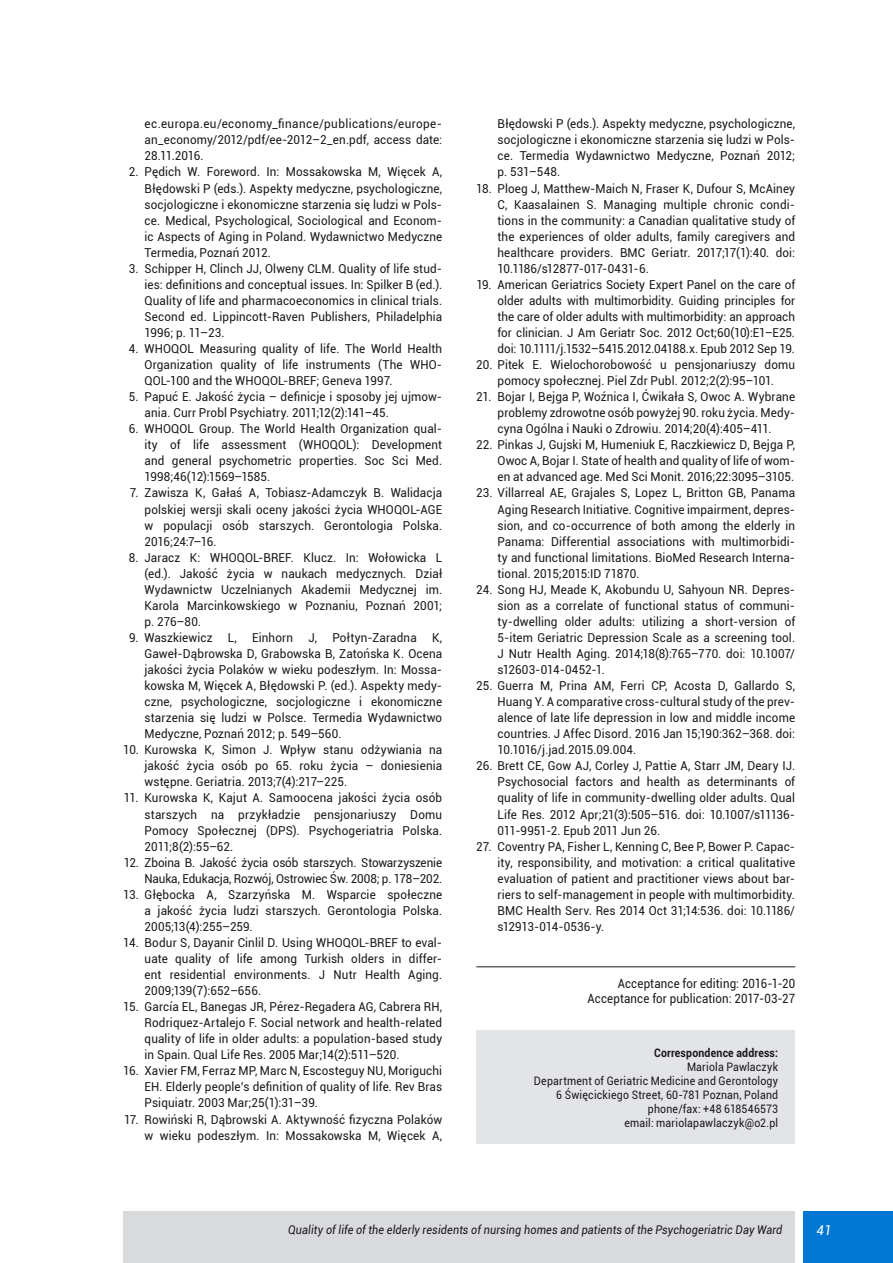
<style>
.page{position:relative;width:893px;height:1263px;background:#fff}
.page>*{position:absolute;margin:0;border:0;box-sizing:border-box;transform-origin:0 0}
.t1{font:italic 13.5px "Roboto";color:#fff}
.Acceptance{font:12.75px/14.9px "Roboto";letter-spacing:.015em;color:#1a171c;text-align:right;scale:.9 1}
.Pismiennictwo{font:12.3px/16px "Roboto";letter-spacing:.01em;color:#1a171c;text-align:justify;scale:.95 1}
.Pismiennictwo-2{font:12.3px/16px "Roboto";letter-spacing:-.01em;color:#1a171c;text-align:right;scale:.95 1}
.t2{font:italic 12px "Roboto";letter-spacing:.015em;color:#1a171c;scale:.9 1}
.ADRES{font:11.7px "Roboto";letter-spacing:.02em;color:#1a171c;scale:.9 1}
.ADRES-2{font:700 11.7px "Roboto";letter-spacing:.02em;color:#1a171c;scale:.9 1}
</style>
<div class="page">
<div style="left:804px;top:1212px;width:89px;height:51px;background:#0077d2"></div>
<div style="left:123px;top:1212px;width:672px;height:51px;background:#d9dadb"></div>
<hr style="left:476px;top:966px;width:319px;height:1px;background:#1a171c">
<div style="left:476px;top:1031px;width:319px;height:113px;background:#e3e4e5"></div>
<p class="Pismiennictwo" style="left:145px;top:115px;width:315px">ec.europa.eu/economy_finance/publications/europe‑ an_economy/2012/pdf/ee-2012–2_en.pdf, access date:<br>28.11.2016.</p>
<p class="Pismiennictwo" style="left:145px;top:164px;width:315px;text-indent:-16px">2. Pędich W. Foreword. In: Mossakowska M, Więcek A, Błędowski P (eds.). Aspekty medyczne, psychologiczne, socjologiczne i ekonomiczne starzenia się ludzi w Pols‑ ce. Medical, Psychological, Sociological and Econom‑ ic Aspects of Aging in Poland. Wydawnictwo Medyczne Termedia, Poznań 2012.</p>
<p class="Pismiennictwo" style="left:145px;top:260px;width:315px;text-indent:-16px">3. Schipper H, Clinch JJ, Olweny CLM. Quality of life stud‑ ies: definitions and conceptual issues. In: Spilker B (ed.).<br>Quality of life and pharmacoeconomics in clinical trials.<br>Second ed. Lippincott‑Raven Publishers, Philadelphia 1996; p. 11–23.</p>
<p class="Pismiennictwo" style="left:145px;top:340px;width:315px;text-indent:-16px">4. WHOQOL Measuring quality of life. The World Health Organization quality of life instruments (The WHO‑ QOL‑100 and the WHOQOL‑BREF; Geneva 1997.</p>
<p class="Pismiennictwo" style="left:145px;top:388px;width:315px;text-indent:-16px">5. Papuć E. Jakość życia – definicje i sposoby jej ujmow‑ ania. Curr Probl Psychiatry. 2011;12(2):141–45.</p>
<p class="Pismiennictwo" style="left:145px;top:420px;width:315px;text-indent:-16px">6. WHOQOL Group. The World Health Organization qual‑ ity of life assessment (WHOQOL): Development and general psychometric properties. Soc Sci Med.<br>1998;46(12):1569–1585.</p>
<p class="Pismiennictwo" style="left:145px;top:485px;width:315px;text-indent:-15px">7. Zawisza K, Gałaś A, Tobiasz‑Adamczyk B. Walidacja polskiej wersji skali oceny jakości życia WHOQOL‑AGE w populacji osób starszych. Gerontologia Polska.<br>2016;24:7–16.</p>
<p class="Pismiennictwo" style="left:145px;top:549px;width:315px;text-indent:-16px">8. Jaracz K: WHOQOL- BREF. Klucz. In: Wołowicka L (ed.). Jakość życia w naukach medycznych. Dział Wydawnictw Uczelnianych Akademii Medycznej im.<br>Karola Marcinkowskiego w Poznaniu, Poznań 2001; p. 276–80.</p>
<p class="Pismiennictwo" style="left:145px;top:629px;width:315px;text-indent:-15px">9. Waszkiewicz L, Einhorn J, Połtyn‑Zaradna K, Gaweł‑Dąbrowska D, Grabowska B, Zatońska K. Ocena jakości życia Polaków w wieku podeszłym. In: Mossa‑ kowska M, Więcek A, Błędowski P. (ed.). Aspekty medy‑ czne, psychologiczne, socjologiczne i ekonomiczne starzenia się ludzi w Polsce. Termedia Wydawnictwo Medyczne, Poznań 2012; p. 549–560.</p>
<p class="Pismiennictwo" style="left:145px;top:741px;width:315px;text-indent:-21px">10. Kurowska K, Simon J. Wpływ stanu odżywiania na jakość życia osób po 65. roku życia – doniesienia wstępne. Geriatria. 2013;7(4):217–225.</p>
<p class="Pismiennictwo" style="left:145px;top:790px;width:315px;text-indent:-21px">11. Kurowska K, Kajut A. Samoocena jakości życia osób starszych na przykładzie pensjonariuszy Domu Pomocy Społecznej (DPS). Psychogeriatria Polska.<br>2011;8(2):55–62.</p>
<p class="Pismiennictwo-2" style="left:124px;top:854px;width:337px">12. Zboina B. Jakość życia osób starszych. Stowarzyszenie<br>Nauka, Edukacja, Rozwój, Ostrowiec Św. 2008; p. 178–202.</p>
<p class="Pismiennictwo" style="left:145px;top:886px;width:315px;text-indent:-21px">13. Głębocka A, Szarzyńska M. Wsparcie społeczne a jakość życia ludzi starszych. Gerontologia Polska.<br>2005;13(4):255–259.</p>
<p class="Pismiennictwo" style="left:145px;top:934px;width:315px;text-indent:-21px">14. Bodur S, Dayanir Cinlil D. Using WHOQOL‑BREF to eval‑ uate quality of life among Turkish olders in differ‑ ent residential environments. J Nutr Health Aging.<br>2009;139(7):652–656.</p>
<p class="Pismiennictwo" style="left:145px;top:998px;width:315px;text-indent:-21px">15. García EL, Banegas JR, Pérez‑Regadera AG, Cabrera RH, Rodriquez‑Artalejo F. Social network and health‑related quality of life in older adults: a population‑based study in Spain. Qual Life Res. 2005 Mar;14(2):511–520.</p>
<p class="Pismiennictwo" style="left:145px;top:1062px;width:315px;text-indent:-21px">16. Xavier FM, Ferraz MP, Marc N, Escosteguy NU, Moriguchi EH. Elderly people’s definition of quality of life. Rev Bras Psiquiatr. 2003 Mar;25(1):31–39.</p>
<p class="Pismiennictwo" style="left:124px;top:1111px;width:336px;text-align:right">17. Rowiński R, Dąbrowski A. Aktywność fizyczna Polaków w wieku podeszłym. In: Mossakowska M, Więcek A,</p>
<p class="Pismiennictwo" style="left:497px;top:115px;width:315px">Błędowski P (eds.). Aspekty medyczne, psychologiczne, socjologiczne i ekonomiczne starzenia się ludzi w Pols‑ ce. Termedia Wydawnictwo Medyczne, Poznań 2012; p. 531–548.</p>
<p class="Pismiennictwo" style="left:497px;top:180px;width:315px;text-indent:-21px">18. Ploeg J, Matthew‑Maich N, Fraser K, Dufour S, McAiney C, Kaasalainen S. Managing multiple chronic condi‑ tions in the community: a Canadian qualitative study of the experiences of older adults, family caregivers and healthcare providers. BMC Geriatr. 2017;17(1):40. doi:<br>10.1186/s12877-017-0431- 6.</p>
<p class="Pismiennictwo" style="left:497px;top:276px;width:315px;text-indent:-21px">19. American Geriatrics Society Expert Panel on the care of older adults with multimorbidity. Guiding principles for the care of older adults with multimorbidity: an approach for clinician. J Am Geriatr Soc. 2012 Oct;60(10):E1–E25. doi: 10.1111/j.1532–5415.2012.04188.x. Epub 2012 Sep 19.</p>
<p class="Pismiennictwo" style="left:476px;top:356px;width:337px;text-align:center">20. Pitek E. Wielochorobowość u pensjonariuszy domu pomocy społecznej. Piel Zdr Publ. 2012;2(2):95–101.</p>
<p class="Pismiennictwo" style="left:497px;top:388px;width:315px;text-indent:-21px">21. Bojar I, Bejga P, Woźnica I, Ćwikała S, Owoc A. Wybrane problemy zdrowotne osób powyżej 90. roku życia. Medy‑ cyna Ogólna i Nauki o Zdrowiu. 2014;20(4):405–411.</p>
<p class="Pismiennictwo" style="left:497px;top:436px;width:315px;text-indent:-21px">22. Pinkas J, Gujski M, Humeniuk E, Raczkiewicz D, Bejga P, Owoc A, Bojar I. State of health and quality of life of wom‑ en at advanced age. Med Sci Monit. 2016;22:3095–3105.</p>
<p class="Pismiennictwo" style="left:497px;top:485px;width:315px;text-indent:-21px">23. Villarreal AE, Grajales S, Lopez L, Britton GB, Panama Aging Research Initiative. Cognitive impairment, depres‑ sion, and co‑occurrence of both among the elderly in Panama: Differential associations with multimorbidi‑ ty and functional limitations. BioMed Research Interna‑ tional. 2015;2015:ID 71870.</p>
<p class="Pismiennictwo" style="left:497px;top:581px;width:315px;text-indent:-21px">24. Song HJ, Meade K, Akobundu U, Sahyoun NR. Depres‑ sion as a correlate of functional status of communi‑ ty‑dwelling older adults: utilizing a short‑version of 5- item Geriatric Depression Scale as a screening tool.<br>J Nutr Health Aging. 2014;18(8):765–770. doi: 10.1007/ s12603- 014- 0452-1.</p>
<p class="Pismiennictwo" style="left:497px;top:677px;width:315px;text-indent:-21px">25. Guerra M, Prina AM, Ferri CP, Acosta D, Gallardo S, Huang Y. A comparative cross‑cultural study of the prev‑ alence of late life depression in low and middle income countries. J Affec Disord. 2016 Jan 15;190:362–368. doi:<br>10.1016/j.jad.2015.09.004.</p>
<p class="Pismiennictwo" style="left:497px;top:757px;width:315px;text-align:left;text-indent:-21px">26. Brett CE, Gow AJ, Corley J, Pattie A, Starr JM, Deary IJ.<br>Psychosocial factors and health as determinants of quality of life in community‑dwelling older adults. Qual Life Res. 2012 Apr;21(3):505–516. doi: 10.1007/s11136- 011-9951-2. Epub 2011 Jun 26.</p>
<p class="Pismiennictwo" style="left:497px;top:838px;width:315px;text-indent:-21px">27. Coventry PA, Fisher L, Kenning C, Bee P, Bower P. Capac‑ ity, responsibility, and motivation: a critical qualitative evaluation of patient and practitioner views about bar‑ riers to self‑management in people with multimorbidity.<br>BMC Health Serv. Res 2014 Oct 31;14:536. doi: 10.1186/ s12913-014-0536-y.</p>
<p class="Acceptance" style="left:587px;top:976px;width:232px">Acceptance for editing: 2016-1-20<br>Acceptance for publication: 2017-03-27</p>
<p class="ADRES-2" style="left:654px;top:1044px;width:139px">Correspondence address:</p>
<p class="ADRES" style="left:687px;top:1058px;width:103px">Mariola Pawlaczyk</p>
<p class="ADRES" style="left:534px;top:1072px;width:273px">Department of Geriatric Medicine and Gerontology</p>
<p class="ADRES" style="left:556px;top:1086px;width:248px">6 Święcickiego Street, 60-781 Poznan, Poland</p>
<p class="ADRES" style="left:648px;top:1100px;width:146px">phone/fax: +48 618546573</p>
<p class="ADRES" style="left:624px;top:1114px;width:172px">email: mariolapawlaczyk@o2.pl</p>
<p class="t2" style="left:288px;top:1221px;width:551px">Quality of life of the elderly residents of nursing homes and patients of the Psychogeriatric Day Ward</p>
<p class="t1" style="left:816px;top:1220px;width:17px">41</p>
</div>
